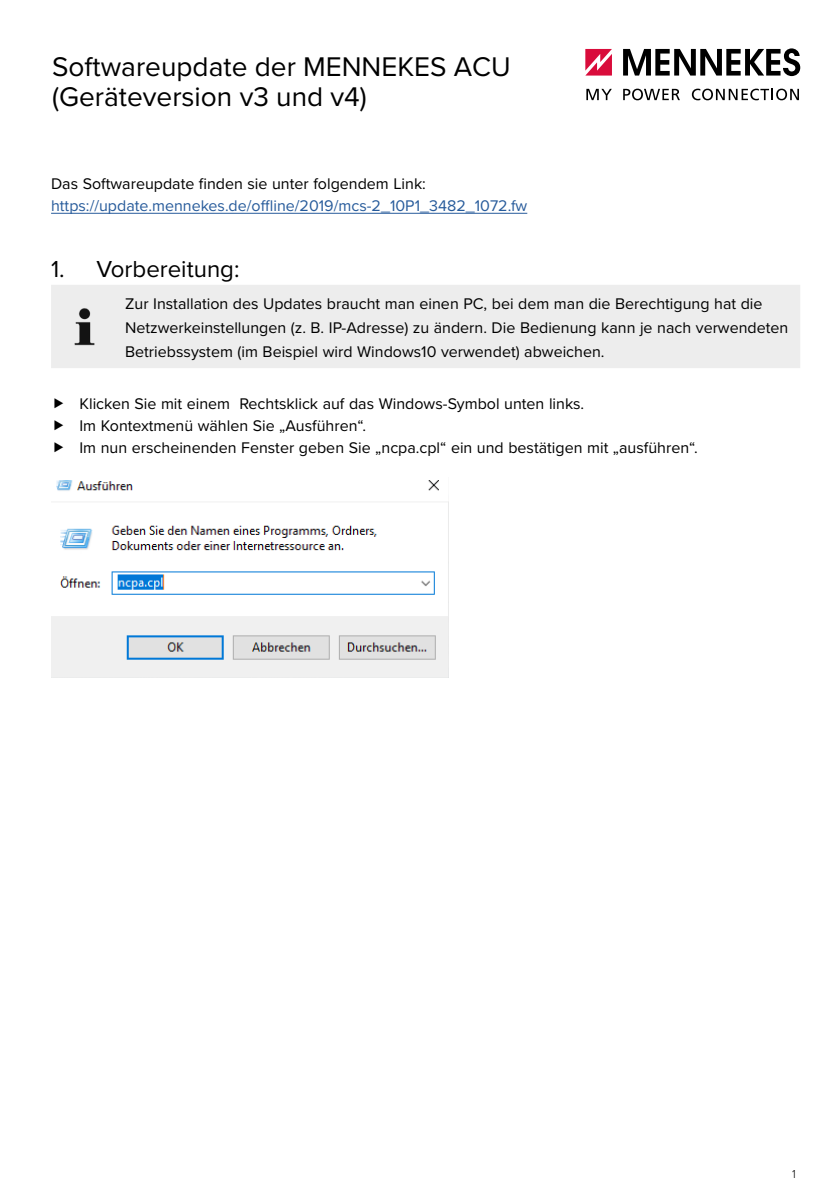
<style>
.page{position:relative;width:840px;height:1191px;background:#fff}
.page>*{position:absolute;margin:0;border:0;box-sizing:border-box;transform-origin:0 0}
.t1{font:28px/30px "Proxima Nova";color:#000}
.t2{font:24px "Proxima Nova";color:#000}
.t3{font:16px/24px "Proxima Nova";color:#000}
.t4{font:16px "Proxima Nova";color:#275b9b}
.t5{font:300 12px "Proxima Nova";color:#000}
</style>
<div class="page">
<svg style="left:586px;top:89px;width:25px;height:11px"></svg>
<svg style="left:623px;top:89px;width:56px;height:11px"></svg>
<svg style="left:691px;top:89px;width:107px;height:11px"></svg>
<svg style="left:585px;top:49px;width:26px;height:27px"></svg>
<svg style="left:623px;top:48px;width:176px;height:28px"></svg>
<hr style="left:51px;top:213px;width:476px;height:1px;background:#275b9b">
<div style="left:51px;top:285px;width:748px;height:83px;background:#ededed"></div>
<img style="left:60px;top:302px;width:49px;height:48px">
<img style="left:51px;top:480px;width:397px;height:198px">
<h1 class="t1" style="left:52px;top:51px;width:460px">Softwareupdate der MENNEKES ACU (Geräteversion v3 und v4)</h1>
<p class="t3" style="left:51px;top:171px;width:376px">Das Softwareupdate finden sie unter folgendem Link:</p>
<p class="t4" style="left:51px;top:193px;width:477px">https://update.mennekes.de/offline/2019/mcs-2_10P1_3482_1072.fw</p>
<h2 class="t2" style="left:51px;top:251px;width:190px">1. Vorbereitung:</h2>
<p class="t3" style="left:125px;top:291px;width:664px">Zur Installation des Updates braucht man einen PC, bei dem man die Berechtigung hat die<br>Netzwerkeinstellungen (z. B. IP-Adresse) zu ändern. Die Bedienung kann je nach verwendeten<br>Betriebssystem (im Beispiel wird Windows10 verwendet) abweichen.</p>
<p class="t3" style="left:79px;top:392px;width:619px;line-height:22px">Klicken Sie mit einem Rechtsklick auf das Windows-Symbol unten links.<br>Im Kontextmenü wählen Sie „Ausführen“.<br>Im nun erscheinenden Fenster geben Sie „ncpa.cpl“ ein und bestätigen mit „ausführen“.</p>
<p class="t5" style="left:791px;top:1164px;width:5px">1</p>
</div>
